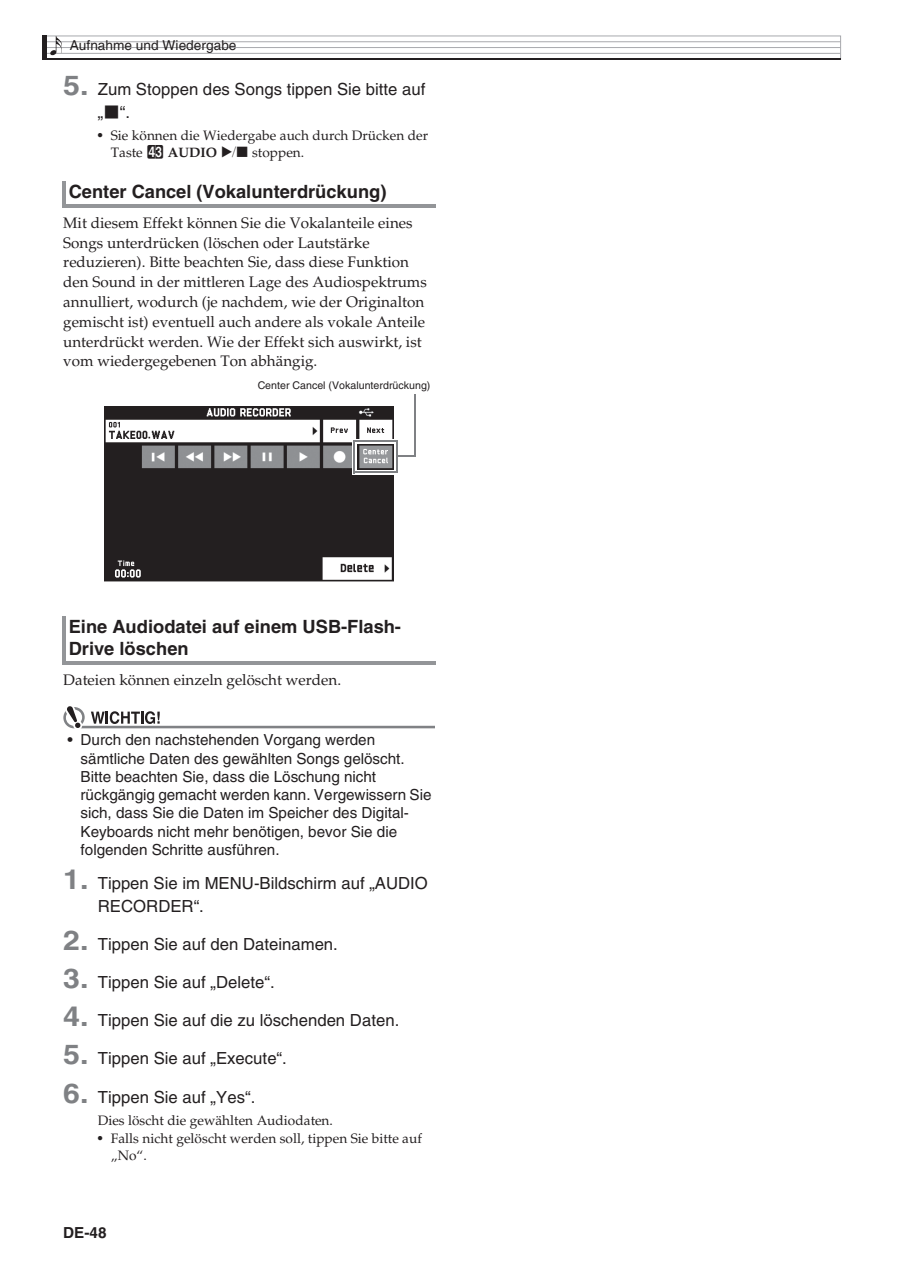
<style>
.page{position:relative;width:904px;height:1275px;background:#fff}
.page>*{position:absolute;margin:0;border:0;box-sizing:border-box;transform-origin:0 0}
.t1{font:700 18.2px/22.8px "Helvetica";color:#231f20}
.t2{font:16.62px/22.9px "Helvetica";letter-spacing:.005em;color:#231f20}
.t3{font:15.22px/19.8px "Palatino";color:#231f20}
.t4{font:15.22px/18.2px "Helvetica";color:#231f20}
.t5{font:700 15.22px "Helvetica";color:#231f20}
.t6{font:13.65px/16.6px "Palatino";color:#231f20}
.t7{font:13.65px "Helvetica";letter-spacing:.005em;color:#231f20}
.t8{font:10.67px "Helvetica";color:#231f20}
.s1{font-weight:700;font-size:27.47px;color:#7f8184}
.s2{font-family:"Helvetica"}
.s3{font-family:"EMI SNB"}
.s4{font-weight:700}
</style>
<div class="page">
<svg style="left:42px;top:35px;width:799px;height:25px;background:#797779"></svg>
<div style="left:42px;top:36px;width:798px;height:23px;background:#fff"></div>
<div style="left:42px;top:36px;width:798px;height:23px;border:1px solid #a8a9ad"></div>
<hr style="left:42px;top:41px;width:798px;height:1px;background:#a8a9ad">
<hr style="left:42px;top:47px;width:798px;height:1px;background:#a8a9ad">
<hr style="left:42px;top:53px;width:798px;height:1px;background:#a8a9ad">
<svg style="left:50px;top:36px;width:12px;height:19px"></svg>
<hr style="left:43px;top:58px;width:797px;height:1px;background:#231f20">
<hr style="left:42px;top:35px;width:4px;height:24px;background:#231f20">
<svg style="left:63px;top:706px;width:371px;height:22px"></svg>
<hr style="left:63px;top:181px;width:3px;height:23px;background:#939598">
<hr style="left:63px;top:204px;width:372px;height:3px;background:#939598">
<hr style="left:63px;top:616px;width:3px;height:45px;background:#939598">
<hr style="left:63px;top:661px;width:372px;height:4px;background:#939598">
<img style="left:104px;top:406px;width:290px;height:175px">
<svg style="left:356px;top:470px;width:42px;height:5px"></svg>
<svg style="left:394px;top:440px;width:4px;height:32px"></svg>
<hr style="left:351px;top:439px;width:45px;height:4px;background:#fff">
<div style="left:351px;top:441px;width:5px;height:34px;background:#fff"></div>
<div style="left:412px;top:394px;width:5px;height:64px;background:#7f8184"></div>
<hr style="left:397px;top:454px;width:17px;height:4px;background:#fff">
<hr style="left:413px;top:394px;width:2px;height:63px;background:#7f8184">
<svg style="left:397px;top:455px;width:16px;height:2px"></svg>
<hr style="left:354px;top:472px;width:43px;height:1px;background:#7f8184">
<hr style="left:395px;top:440px;width:2px;height:32px;background:#7f8184">
<hr style="left:353px;top:440px;width:43px;height:2px;background:#7f8184">
<hr style="left:353px;top:441px;width:2px;height:32px;background:#7f8184">
<p class="t7" style="left:70px;top:37px;width:168px">Aufnahme und Wiedergabe</p>
<p class="t2" style="left:98px;top:77px;width:329px;text-indent:-35px"><span class="s1">5.</span> Zum Stoppen des Songs tippen Sie bitte auf „ “.</p>
<p class="t6" style="left:111px;top:127px;width:319px;text-indent:-13px"><span class="s2">•</span> Sie können die Wiedergabe auch durch Drücken der<br>Taste <span class="s3">en</span> <span class="s4">AUDIO</span></p>
<p class="t6" style="left:252px;top:144px;width:54px">stoppen.</p>
<p class="t1" style="left:69px;top:180px;width:319px">Center Cancel (Vokalunterdrückung)</p>
<p class="t3" style="left:63px;top:213px;width:365px">Mit diesem Effekt können Sie die Vokalanteile eines Songs unterdrücken (löschen oder Lautstärke reduzieren). Bitte beachten Sie, dass diese Funktion den Sound in der mittleren Lage des Audiospektrums annulliert, wodurch (je nachdem, wie der Originalton gemischt ist) eventuell auch andere als vokale Anteile unterdrückt werden. Wie der Effekt sich auswirkt, ist vom wiedergegebenen Ton abhängig.</p>
<p class="t8" style="left:257px;top:379px;width:174px">Center Cancel (Vokalunterdrückung)</p>
<p class="t1" style="left:69px;top:614px;width:334px">Eine Audiodatei auf einem USB-Flash-<br>Drive löschen</p>
<p class="t3" style="left:63px;top:670px;width:279px">Dateien können einzeln gelöscht werden.</p>
<p class="t4" style="left:81px;top:731px;width:352px;text-indent:-13px">• Durch den nachstehenden Vorgang werden sämtliche Daten des gewählten Songs gelöscht.<br>Bitte beachten Sie, dass die Löschung nicht rückgängig gemacht werden kann. Vergewissern Sie sich, dass Sie die Daten im Speicher des Digital-Keyboards nicht mehr benötigen, bevor Sie die folgenden Schritte ausführen.</p>
<p class="t2" style="left:98px;top:872px;width:331px;text-indent:-35px"><span class="s1">1.</span> Tippen Sie im MENU-Bildschirm auf „AUDIO<br>RECORDER“.</p>
<p class="t2" style="left:63px;top:933px;width:276px"><span class="s1">2.</span> Tippen Sie auf den Dateinamen.</p>
<p class="t2" style="left:63px;top:971px;width:213px"><span class="s1">3.</span> Tippen Sie auf „Delete“.</p>
<p class="t2" style="left:63px;top:1009px;width:337px"><span class="s1">4.</span> Tippen Sie auf die zu löschenden Daten.</p>
<p class="t2" style="left:63px;top:1047px;width:225px"><span class="s1">5.</span> Tippen Sie auf „Execute“.</p>
<p class="t2" style="left:63px;top:1085px;width:193px"><span class="s1">6.</span> Tippen Sie auf „Yes“.</p>
<p class="t6" style="left:98px;top:1112px;width:236px">Dies löscht die gewählten Audiodaten.</p>
<p class="t6" style="left:111px;top:1131px;width:312px;text-indent:-13px"><span class="s2">•</span> Falls nicht gelöscht werden soll, tippen Sie bitte auf „No“.</p>
<p class="t5" style="left:63px;top:1223px;width:45px">DE-48</p>
</div>
